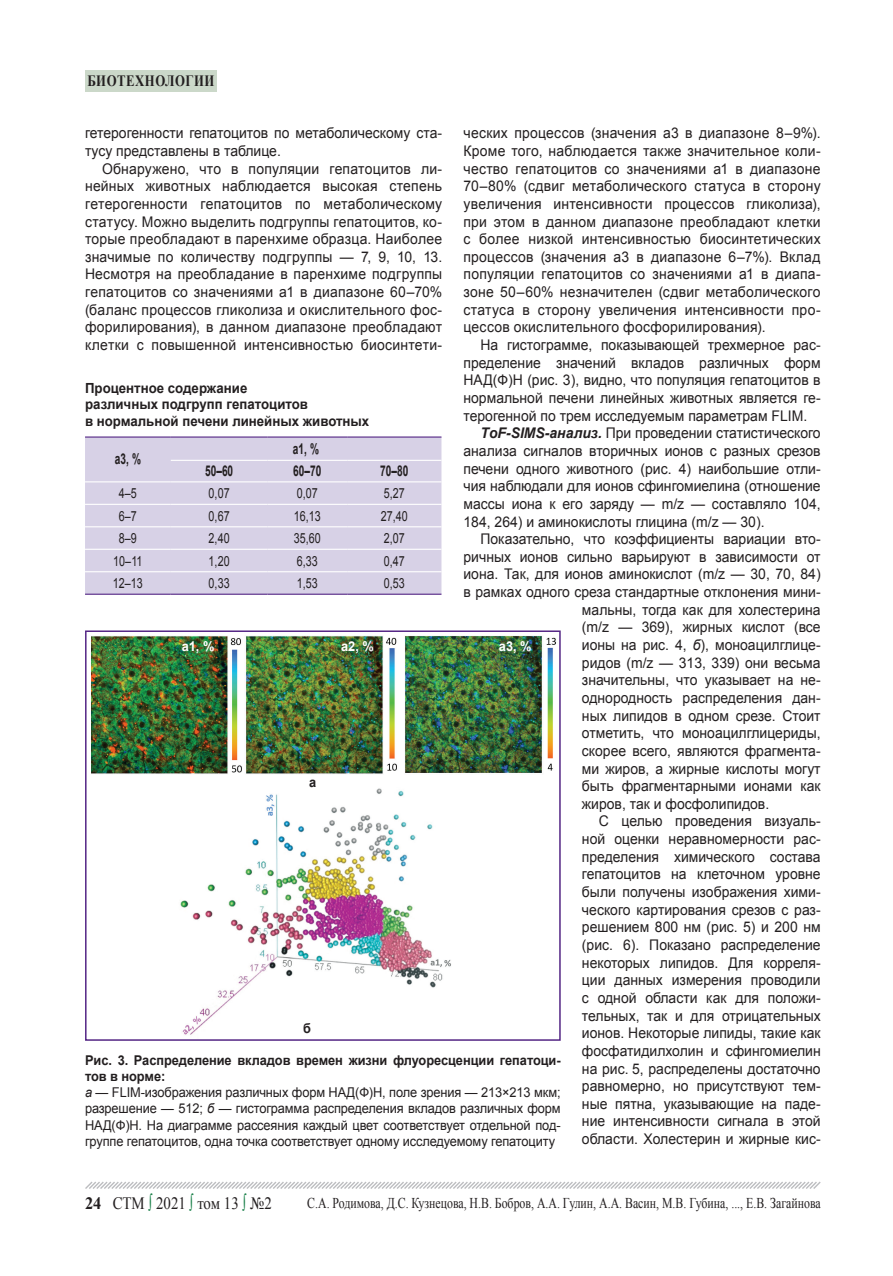
<style>
.page{position:relative;width:893px;height:1276px;background:#fff}
.page>*{position:absolute;margin:0;border:0;box-sizing:border-box;transform-origin:0 0}
.t1{font:17.4px "Times New Roman";color:#231f20;scale:.86 1}
.t2{font:700 15.75px "Times New Roman";letter-spacing:.04em;color:#231f20;scale:.81 1}
.Колонтитул{font:15px "Times New Roman";color:#231f20;scale:.79 1}
.Jтабл-шапка{font:700 14.85px "Arial";letter-spacing:.005em;color:#231f20;scale:.68 1}
.Основной_текст{font:14.7px/17.7px "Arial";color:#231f20;text-align:justify;scale:.95 1}
.Jтабл{font:13.95px "Arial";letter-spacing:.005em;color:#231f20;scale:.77 1}
.Jztab{font:700 13.95px/16.8px "Arial";color:#231f20;scale:.95 1}
.Подрис_подпись{font:13.5px/16.2px "Arial";letter-spacing:-.01em;color:#231f20;text-align:justify;scale:.95 1}
.Подрис_подпись-2{font:700 13.5px/16.2px "Arial";letter-spacing:-.005em;color:#231f20;scale:.95 1}
.Jdiagr{font:700 13.5px "Arial";color:#fff;scale:.95 1}
.s1{font-weight:700;font-style:italic}
.s2{font-style:italic}
.s3{font-weight:700}
.s4{color:#127c43}
</style>
<div class="page">
<svg style="left:85px;top:1181px;width:736px;height:8px"></svg>
<div style="left:85px;top:70px;width:132px;height:21px;background:#cbd8c9"></div>
<div style="left:85px;top:437px;width:356px;height:156px;background:#d7d1e6"></div>
<hr style="left:171px;top:460px;width:96px;height:1px;background:#fff">
<hr style="left:267px;top:460px;width:80px;height:1px;background:#fff">
<hr style="left:347px;top:460px;width:94px;height:1px;background:#fff">
<hr style="left:85px;top:481px;width:86px;height:1px;background:#fff">
<hr style="left:171px;top:481px;width:96px;height:1px;background:#fff">
<hr style="left:267px;top:481px;width:80px;height:1px;background:#fff">
<hr style="left:347px;top:481px;width:94px;height:1px;background:#fff">
<hr style="left:85px;top:504px;width:86px;height:1px;background:#fff">
<hr style="left:171px;top:504px;width:96px;height:1px;background:#fff">
<hr style="left:267px;top:504px;width:80px;height:1px;background:#fff">
<hr style="left:347px;top:504px;width:94px;height:1px;background:#fff">
<hr style="left:85px;top:526px;width:86px;height:1px;background:#fff">
<hr style="left:171px;top:526px;width:96px;height:1px;background:#fff">
<hr style="left:267px;top:526px;width:80px;height:1px;background:#fff">
<hr style="left:347px;top:526px;width:94px;height:1px;background:#fff">
<hr style="left:85px;top:549px;width:86px;height:1px;background:#fff">
<hr style="left:171px;top:549px;width:96px;height:1px;background:#fff">
<hr style="left:267px;top:549px;width:80px;height:1px;background:#fff">
<hr style="left:347px;top:549px;width:94px;height:1px;background:#fff">
<hr style="left:85px;top:571px;width:86px;height:1px;background:#fff">
<hr style="left:171px;top:571px;width:96px;height:1px;background:#fff">
<hr style="left:267px;top:571px;width:80px;height:1px;background:#fff">
<hr style="left:347px;top:571px;width:94px;height:1px;background:#fff">
<hr style="left:85px;top:436px;width:86px;height:1px;background:#542685">
<hr style="left:171px;top:436px;width:96px;height:1px;background:#542685">
<hr style="left:267px;top:436px;width:80px;height:1px;background:#542685">
<hr style="left:347px;top:436px;width:94px;height:1px;background:#542685">
<hr style="left:85px;top:593px;width:86px;height:2px;background:#542685">
<hr style="left:171px;top:593px;width:96px;height:2px;background:#542685">
<hr style="left:267px;top:593px;width:80px;height:2px;background:#542685">
<hr style="left:347px;top:593px;width:94px;height:2px;background:#542685">
<img style="left:91px;top:636px;width:465px;height:399px">
<div style="left:85px;top:630px;width:476px;height:410px;border:2px solid #542685"></div>
<p class="t2" style="left:87px;top:70px;width:158px">БИОТЕХНОЛОГИИ</p>
<p class="Основной_текст" style="left:85px;top:124px;width:377px">гетерогенности гепатоцитов по метаболическому ста&shy;тусу представлены в таблице.</p>
<p class="Основной_текст" style="left:85px;top:160px;width:377px;text-indent:17px">Обнаружено, что в популяции гепатоцитов ли&shy;нейных животных наблюдается высокая степень гетерогенности гепатоцитов по метаболическому статусу. Можно выделить подгруппы гепатоцитов, ко&shy;торые преобладают в паренхиме образца. Наиболее значимые по количеству подгруппы — 7, 9, 10, 13.<br>Несмотря на преобладание в паренхиме подгруппы гепатоцитов со значениями а1 в диапазоне 60–70% (баланс процессов гликолиза и окислительного фос&shy;форилирования), в данном диапазоне преобладают клетки с повышенной интенсивностью биосинтети-</p>
<p class="Основной_текст" style="left:463px;top:124px;width:377px">ческих процессов (значения а3 в диапазоне 8–9%).<br>Кроме того, наблюдается также значительное коли&shy;чество гепатоцитов со значениями а1 в диапазоне 70–80% (сдвиг метаболического статуса в сторону увеличения интенсивности процессов гликолиза), при этом в данном диапазоне преобладают клетки с более низкой интенсивностью биосинтетических процессов (значения а3 в диапазоне 6–7%). Вклад популяции гепатоцитов со значениями а1 в диапа&shy;зоне 50–60% незначителен (сдвиг метаболического статуса в сторону увеличения интенсивности про&shy;цессов окислительного фосфорилирования).</p>
<p class="Основной_текст" style="left:463px;top:336px;width:377px;text-indent:17px">На гистограмме, показывающей трехмерное рас&shy;пределение значений вкладов различных форм НАД(Ф)Н (рис. 3), видно, что популяция гепатоцитов в нормальной печени линейных животных является ге&shy;терогенной по трем исследуемым параметрам FLIM.</p>
<p class="Основной_текст" style="left:463px;top:424px;width:377px;text-indent:17px"><span class="s1">TоF-SIMS-анализ.</span> При проведении статистического анализа сигналов вторичных ионов с разных срезов печени одного животного (рис. 4) наибольшие отли&shy;чия наблюдали для ионов сфингомиелина (отношение массы иона к его заряду — m/z — составляло 104, 184, 264) и аминокислоты глицина (m/z — 30).</p>
<p class="Основной_текст" style="left:480px;top:530px;width:360px">Показательно, что коэффициенты вариации вто-</p>
<p class="Основной_текст" style="left:463px;top:548px;width:377px">ричных ионов сильно варьируют в зависимости от</p>
<p class="Основной_текст" style="left:463px;top:565px;width:377px">иона. Так, для ионов аминокислот (m/z — 30, 70, 84)</p>
<p class="Основной_текст" style="left:463px;top:583px;width:377px">в рамках одного среза стандартные отклонения мини-</p>
<p class="Основной_текст" style="left:582px;top:601px;width:253px">мальны, тогда как для холестерина</p>
<p class="Основной_текст" style="left:582px;top:618px;width:253px">(m/z — 369), жирных кислот (все</p>
<p class="Основной_текст" style="left:582px;top:636px;width:253px">ионы на рис. 4, <span class="s2">б</span>), моноацилглице-</p>
<p class="Основной_текст" style="left:582px;top:654px;width:253px">ридов (m/z — 313, 339) они весьма</p>
<p class="Основной_текст" style="left:582px;top:671px;width:253px">значительны, что указывает на не-</p>
<p class="Основной_текст" style="left:582px;top:689px;width:253px">однородность распределения дан-</p>
<p class="Основной_текст" style="left:582px;top:707px;width:253px">ных липидов в одном срезе. Стоит</p>
<p class="Основной_текст" style="left:582px;top:724px;width:253px">отметить, что моноацилглицериды,</p>
<p class="Основной_текст" style="left:582px;top:742px;width:253px">скорее всего, являются фрагмента-</p>
<p class="Основной_текст" style="left:582px;top:759px;width:253px">ми жиров, а жирные кислоты могут</p>
<p class="Основной_текст" style="left:582px;top:777px;width:253px">быть фрагментарными ионами как</p>
<p class="Основной_текст" style="left:582px;top:795px;width:199px">жиров, так и фосфолипидов.</p>
<p class="Основной_текст" style="left:582px;top:812px;width:253px;text-indent:17px">С целью проведения визуаль&shy;ной оценки неравномерности рас&shy;пределения химического состава гепатоцитов на клеточном уровне были получены изображения хими&shy;ческого картирования срезов с раз&shy;решением 800 нм (рис. 5) и 200 нм (рис. 6). Показано распределение некоторых липидов. Для корреля&shy;ции данных измерения проводили с одной области как для положи&shy;тельных, так и для отрицательных ионов. Некоторые липиды, такие как фосфатидилхолин и сфингомиелин на рис. 5, распределены достаточно равномерно, но присутствуют тем&shy;ные пятна, указывающие на паде&shy;ние интенсивности сигнала в этой области. Холестерин и жирные кис-</p>
<p class="Jztab" style="left:85px;top:380px;width:301px">Процентное содержание<br>различных подгрупп гепатоцитов<br>в нормальной печени линейных животных</p>
<p class="Jтабл-шапка" style="left:115px;top:449px;width:40px">a3, %</p>
<p class="Jтабл-шапка" style="left:293px;top:438px;width:40px">а1, %</p>
<p class="Jтабл-шапка" style="left:205px;top:461px;width:43px">50–60</p>
<p class="Jтабл-шапка" style="left:293px;top:461px;width:43px">60–70</p>
<p class="Jтабл-шапка" style="left:380px;top:461px;width:43px">70–80</p>
<p class="Jтабл" style="left:119px;top:484px;width:25px">4–5</p>
<p class="Jтабл" style="left:209px;top:484px;width:29px">0,07</p>
<p class="Jтабл" style="left:297px;top:484px;width:29px">0,07</p>
<p class="Jтабл" style="left:384px;top:484px;width:29px">5,27</p>
<p class="Jтабл" style="left:119px;top:506px;width:25px">6–7</p>
<p class="Jтабл" style="left:209px;top:506px;width:29px">0,67</p>
<p class="Jтабл" style="left:294px;top:506px;width:37px">16,13</p>
<p class="Jтабл" style="left:381px;top:506px;width:37px">27,40</p>
<p class="Jтабл" style="left:119px;top:529px;width:25px">8–9</p>
<p class="Jтабл" style="left:209px;top:529px;width:29px">2,40</p>
<p class="Jтабл" style="left:294px;top:529px;width:37px">35,60</p>
<p class="Jтабл" style="left:384px;top:529px;width:29px">2,07</p>
<p class="Jтабл" style="left:113px;top:551px;width:39px">10–11</p>
<p class="Jтабл" style="left:209px;top:551px;width:29px">1,20</p>
<p class="Jтабл" style="left:297px;top:551px;width:29px">6,33</p>
<p class="Jтабл" style="left:384px;top:551px;width:29px">0,47</p>
<p class="Jтабл" style="left:113px;top:574px;width:40px">12–13</p>
<p class="Jтабл" style="left:209px;top:574px;width:29px">0,33</p>
<p class="Jтабл" style="left:297px;top:574px;width:29px">1,53</p>
<p class="Jтабл" style="left:384px;top:574px;width:29px">0,53</p>
<p class="Jdiagr" style="left:182px;top:637px;width:36px">a1, %</p>
<p class="Jdiagr" style="left:341px;top:637px;width:36px">a2, %</p>
<p class="Jdiagr" style="left:499px;top:637px;width:36px">a3, %</p>
<p class="Подрис_подпись-2" style="left:309px;top:775px;width:9px">а</p>
<p class="Подрис_подпись-2" style="left:303px;top:1021px;width:10px">б</p>
<p class="Подрис_подпись-2" style="left:85px;top:1052px;width:502px">Рис. 3. Распределение вкладов времен жизни флуоресценции гепатоци&shy;тов в норме:</p>
<p class="Подрис_подпись" style="left:85px;top:1084px;width:502px"><span class="s2">а</span> — FLIM-изображения различных форм НАД(Ф)Н, поле зрения — 213×213 мкм; разрешение — 512; <span class="s2">б</span> — гистограмма распределения вкладов различных форм НАД(Ф)Н. На диаграмме рассеяния каждый цвет соответствует отдельной под&shy;группе гепатоцитов, одна точка соответствует одному исследуемому гепатоциту</p>
<p class="t1" style="left:85px;top:1191px;width:219px"><span class="s3">24</span> СТМ <span class="s4">∫</span> 2021 <span class="s4">∫</span> том 13 <span class="s4">∫</span> №2</p>
<p class="Колонтитул" style="left:307px;top:1192px;width:651px">С.А. Родимова, Д.С. Кузнецова, Н.В. Бобров, А.А. Гулин, А.А. Васин, М.В. Губина, ..., Е.В. Загайнова</p>
</div>
